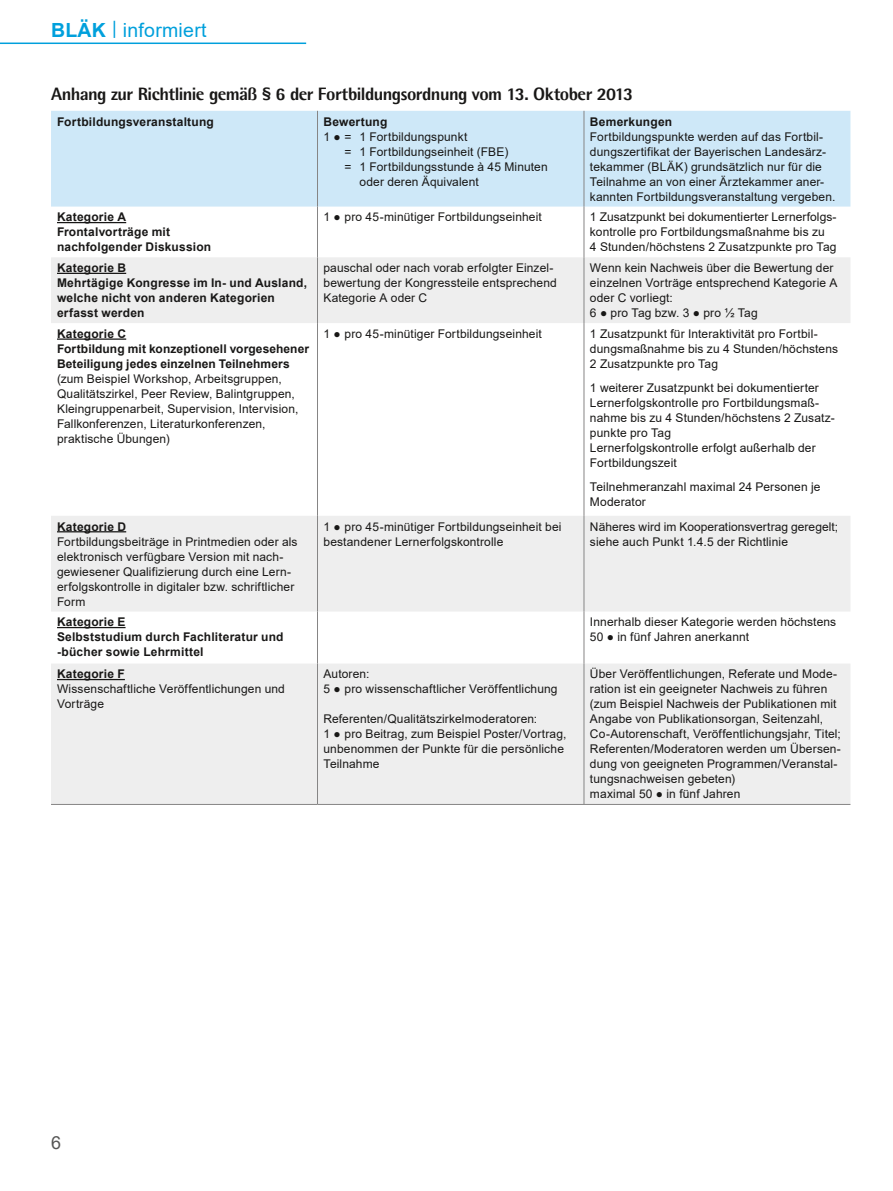
<style>
.page{position:relative;width:893px;height:1191px;background:#fff}
.page>*{position:absolute;margin:0;border:0;box-sizing:border-box;transform-origin:0 0}
.t1{font:19.5px "Arial";letter-spacing:.015em;color:#00a0dc}
.Zwischen-ÜS{font:800 18px "Agfa Rotis Semisans";letter-spacing:-.03em;color:#181716}
.t2{font:18px "Arial";color:#565655}
.Grundtext{font:12px/15px "Arial";letter-spacing:.01em;color:#181716}
.Grundtext-2{font:700 12px/15px "Arial";letter-spacing:.015em;color:#181716}
.Grundtext_Fett{font:700 12px "Arial";letter-spacing:.02em;color:#181716}
.s1{font-weight:700}
</style>
<div class="page">
<hr style="left:0;top:43px;width:306px;height:1px;background:#00a0dc">
<div style="left:51px;top:111px;width:799px;height:96px;background:#cee8f8"></div>
<svg style="left:51px;top:257px;width:799px;height:547px;fill:#eee"></svg>
<hr style="left:317px;top:111px;width:1px;height:96px;background:#868585">
<hr style="left:584px;top:111px;width:1px;height:96px;background:#868585">
<hr style="left:317px;top:207px;width:1px;height:50px;background:#868585">
<hr style="left:584px;top:207px;width:1px;height:50px;background:#868585">
<hr style="left:317px;top:257px;width:1px;height:66px;background:#868585">
<hr style="left:584px;top:257px;width:1px;height:66px;background:#868585">
<hr style="left:317px;top:516px;width:1px;height:95px;background:#868585">
<hr style="left:584px;top:516px;width:1px;height:95px;background:#868585">
<hr style="left:317px;top:611px;width:1px;height:52px;background:#868585">
<hr style="left:584px;top:611px;width:1px;height:52px;background:#868585">
<hr style="left:317px;top:663px;width:1px;height:141px;background:#868585">
<hr style="left:584px;top:663px;width:1px;height:141px;background:#868585">
<hr style="left:317px;top:323px;width:1px;height:193px;background:#868585">
<hr style="left:584px;top:323px;width:1px;height:193px;background:#868585">
<hr style="left:51px;top:804px;width:266px;height:1px;background:#868585">
<hr style="left:317px;top:804px;width:267px;height:1px;background:#868585">
<hr style="left:584px;top:804px;width:266px;height:1px;background:#868585">
<hr style="left:57px;top:222px;width:69px;height:1px;background:#181716">
<hr style="left:57px;top:273px;width:69px;height:1px;background:#181716">
<hr style="left:57px;top:338px;width:69px;height:2px;background:#181716">
<hr style="left:57px;top:531px;width:69px;height:1px;background:#181716">
<hr style="left:57px;top:627px;width:69px;height:1px;background:#181716">
<hr style="left:57px;top:679px;width:68px;height:1px;background:#181716">
<h1 class="t1" style="left:51px;top:16px;width:157px"><span class="s1">BLÄK</span> <sup>|</sup> informiert</h1>
<p class="Zwischen-ÜS" style="left:51px;top:82px;width:584px">Anhang zur Richtlinie gemäß § 6 der Fortbildungsordnung vom 13. Oktober 2013</p>
<p class="Grundtext_Fett" style="left:57px;top:113px;width:158px">Fortbildungsveranstaltung</p>
<p class="Grundtext_Fett" style="left:323px;top:113px;width:65px">Bewertung</p>
<p class="Grundtext" style="left:323px;top:129px;width:145px">1 <span class="s1">●</span> = 1 Fortbildungspunkt</p>
<p class="Grundtext" style="left:344px;top:144px;width:165px">= 1 Fortbildungseinheit (FBE)</p>
<p class="Grundtext" style="left:344px;top:159px;width:205px">= 1 Fortbildungsstunde à 45 Minuten</p>
<p class="Grundtext" style="left:359px;top:174px;width:121px">oder deren Äquivalent</p>
<p class="Grundtext_Fett" style="left:590px;top:113px;width:84px">Bemerkungen</p>
<p class="Grundtext" style="left:590px;top:129px;width:247px">Fortbildungspunkte werden auf das Fortbil&shy;dungszertifikat der Bayerischen Landesärz&shy;tekammer (BLÄK) grundsätzlich nur für die Teilnahme an von einer Ärztekammer aner&shy;kannten Fortbildungsveranstaltung vergeben.</p>
<p class="Grundtext_Fett" style="left:57px;top:209px;width:71px">Kategorie A</p>
<p class="Grundtext-2" style="left:57px;top:225px;width:115px">Frontalvorträge mit</p>
<p class="Grundtext-2" style="left:57px;top:240px;width:156px">nachfolgender Diskussion</p>
<p class="Grundtext_Fett" style="left:57px;top:259px;width:71px">Kategorie B</p>
<p class="Grundtext-2" style="left:57px;top:275px;width:252px">Mehrtägige Kongresse im In- und Ausland, welche nicht von anderen Kategorien</p>
<p class="Grundtext-2" style="left:57px;top:305px;width:89px">erfasst werden</p>
<p class="Grundtext-2" style="left:57px;top:326px;width:71px">Kategorie C</p>
<p class="Grundtext-2" style="left:57px;top:341px;width:254px">Fortbildung mit konzeptionell vorgesehener<br>Beteiligung jedes einzelnen Teilnehmers</p>
<p class="Grundtext" style="left:57px;top:371px;width:243px">(zum Beispiel Workshop, Arbeitsgruppen, Qualitätszirkel, Peer Review, Balintgruppen, Kleingruppenarbeit, Supervision, Intervision, Fallkonferenzen, Literaturkonferenzen,</p>
<p class="Grundtext" style="left:57px;top:431px;width:114px">praktische Übungen)</p>
<p class="Grundtext_Fett" style="left:57px;top:518px;width:71px">Kategorie D</p>
<p class="Grundtext" style="left:57px;top:534px;width:242px">Fortbildungsbeiträge in Printmedien oder als elektronisch verfügbare Version mit nach&shy;gewiesener Qualifizierung durch eine Lern&shy;erfolgskontrolle in digitaler bzw. schriftlicher Form</p>
<p class="Grundtext_Fett" style="left:57px;top:613px;width:70px">Kategorie E</p>
<p class="Grundtext-2" style="left:57px;top:629px;width:228px">Selbststudium durch Fachliteratur und</p>
<p class="Grundtext-2" style="left:57px;top:644px;width:148px">-bücher sowie Lehrmittel</p>
<p class="Grundtext_Fett" style="left:57px;top:665px;width:69px">Kategorie F</p>
<p class="Grundtext" style="left:57px;top:681px;width:229px">Wissenschaftliche Veröffentlichungen und<br>Vorträge</p>
<p class="Grundtext" style="left:323px;top:209px;width:220px">1 <span class="s1">●</span> pro 45-minütiger Fortbildungseinheit</p>
<p class="Grundtext" style="left:590px;top:209px;width:248px">1 Zusatzpunkt bei dokumentierter Lernerfolgs&shy;kontrolle pro Fortbildungsmaßnahme bis zu<br>4 Stunden/höchstens 2 Zusatzpunkte pro Tag</p>
<p class="Grundtext" style="left:323px;top:260px;width:235px">pauschal oder nach vorab erfolgter Einzel&shy;bewertung der Kongressteile entsprechend<br>Kategorie A oder C</p>
<p class="Grundtext" style="left:590px;top:260px;width:249px">Wenn kein Nachweis über die Bewertung der einzelnen Vorträge entsprechend Kategorie A oder C vorliegt:</p>
<p class="Grundtext" style="left:590px;top:305px;width:169px">6 <span class="s1">●</span> pro Tag bzw. 3 <span class="s1">●</span> pro ½ Tag</p>
<p class="Grundtext" style="left:323px;top:326px;width:220px">1 <span class="s1">●</span> pro 45-minütiger Fortbildungseinheit</p>
<p class="Grundtext" style="left:590px;top:326px;width:250px">1 Zusatzpunkt für Interaktivität pro Fortbil&shy;dungsmaßnahme bis zu 4 Stunden/höchstens<br>2 Zusatzpunkte pro Tag</p>
<p class="Grundtext" style="left:590px;top:380px;width:230px">1 weiterer Zusatzpunkt bei dokumentierter</p>
<p class="Grundtext" style="left:590px;top:395px;width:231px">Lernerfolgskontrolle pro Fortbildungsmaß-</p>
<p class="Grundtext" style="left:590px;top:410px;width:246px">nahme bis zu 4 Stunden/höchstens 2 Zusatz-</p>
<p class="Grundtext" style="left:590px;top:425px;width:83px">punkte pro Tag</p>
<p class="Grundtext" style="left:590px;top:440px;width:227px">Lernerfolgskontrolle erfolgt außerhalb der<br>Fortbildungszeit</p>
<p class="Grundtext" style="left:590px;top:479px;width:232px">Teilnehmeranzahl maximal 24 Personen je<br>Moderator</p>
<p class="Grundtext" style="left:323px;top:519px;width:240px">1 <span class="s1">●</span> pro 45-minütiger Fortbildungseinheit bei</p>
<p class="Grundtext" style="left:323px;top:534px;width:181px">bestandener Lernerfolgskontrolle</p>
<p class="Grundtext" style="left:590px;top:519px;width:250px">Näheres wird im Kooperationsvertrag geregelt;</p>
<p class="Grundtext" style="left:590px;top:534px;width:200px">siehe auch Punkt 1.4.5 der Richtlinie</p>
<p class="Grundtext" style="left:323px;top:666px;width:47px">Autoren:</p>
<p class="Grundtext" style="left:323px;top:681px;width:236px">5 <span class="s1">●</span> pro wissenschaftlicher Veröffentlichung</p>
<p class="Grundtext" style="left:323px;top:711px;width:215px">Referenten/Qualitätszirkelmoderatoren:</p>
<p class="Grundtext" style="left:323px;top:726px;width:244px">1 <span class="s1">●</span> pro Beitrag, zum Beispiel Poster/Vortrag, unbenommen der Punkte für die persönliche<br>Teilnahme</p>
<p class="Grundtext" style="left:590px;top:614px;width:248px">Innerhalb dieser Kategorie werden höchstens<br>50 <span class="s1">●</span> in fünf Jahren anerkannt</p>
<p class="Grundtext" style="left:590px;top:666px;width:252px">Über Veröffentlichungen, Referate und Mode&shy;ration ist ein geeigneter Nachweis zu führen (zum Beispiel Nachweis der Publikationen mit Angabe von Publikationsorgan, Seitenzahl, Co-Autorenschaft, Veröffentlichungsjahr, Titel; Referenten/Moderatoren werden um Übersen&shy;dung von geeigneten Programmen/Veranstal&shy;tungsnachweisen gebeten)</p>
<p class="Grundtext" style="left:590px;top:786px;width:152px">maximal 50 <span class="s1">●</span> in fünf Jahren</p>
<h2 class="t2" style="left:51px;top:1130px;width:12px">6</h2>
</div>
